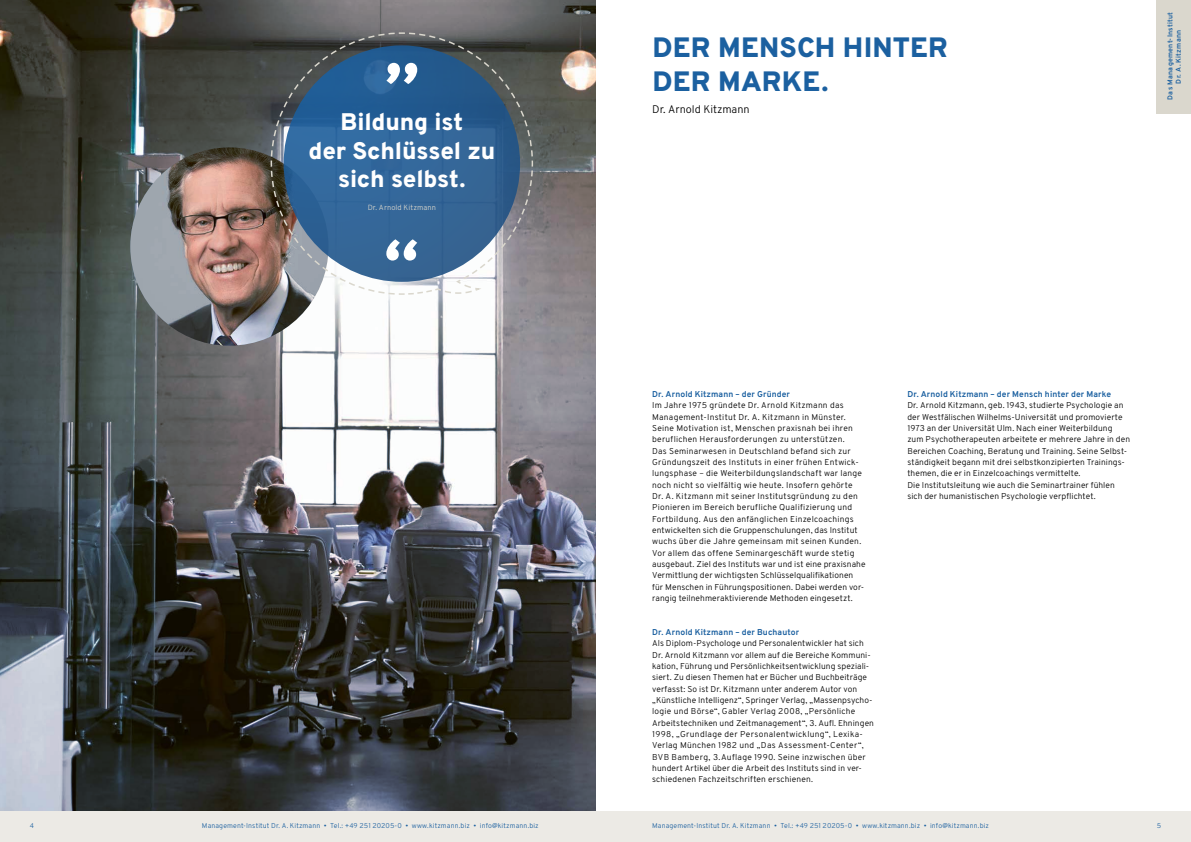
<style>
.page{position:relative;width:1191px;height:842px;background:#fff}
.page>*{position:absolute;margin:0;border:0;box-sizing:border-box;transform-origin:0 0}
.t1{font:800 28px/34px "Overpass";letter-spacing:.005em;color:#1b60a0}
.t2{font:800 24px/28.3px "Overpass";letter-spacing:-.01em;color:#fff;text-align:center}
.t3{font:300 11px "Overpass";letter-spacing:-.005em;color:#000}
.t4{font:300 8.5px/11.3px "Overpass";letter-spacing:.01em;color:#000}
.t5{font:700 8.5px "Overpass";letter-spacing:.015em;color:#1b60a0}
.t6{font:300 7.5px "Overpass";letter-spacing:.015em;color:#dad7cd}
.t7{font:300 7px "Overpass";letter-spacing:.015em;color:#1b60a0}
.t8{font:700 7px/8.5px "Overpass";letter-spacing:.04em;color:#1b60a0;text-align:center}
</style>
<div class="page">
<svg style="left:0;top:0;width:595px;height:811px;background:#5d5e5f"></svg>
<div style="left:0;top:811px;width:1191px;height:31px;background:#eceae5"></div>
<img style="left:130px;top:147px;width:198px;height:199px;border-radius:50%">
<svg style="left:270px;top:160px;width:264px;height:136px;background:#6883a0"></svg>
<svg style="left:270px;top:32px;width:264px;height:128px;background:#3a5d7d"></svg>
<svg style="left:270px;top:167px;width:163px;height:129px;background:#5e7d9d"></svg>
<div style="left:1157px;top:0;width:34px;height:113px;background:#dad7cd"></div>
<h2 class="t2" style="left:308px;top:108px;width:188px">Bildung ist<br>der Schlüssel zu sich selbst.</h2>
<p class="t6" style="left:368px;top:202px;width:70px">Dr. Arnold Kitzmann</p>
<h1 class="t1" style="left:652px;top:30px;width:297px">DER MENSCH HINTER<br>DER MARKE.</h1>
<p class="t3" style="left:652px;top:102px;width:99px">Dr. Arnold Kitzmann</p>
<p class="t8" style="left:1165px;top:100px;width:89px;rotate:-90deg">Das Management-Institut<br>Dr. A. Kitzmann</p>
<p class="t5" style="left:652px;top:388px;width:139px">Dr. Arnold Kitzmann – der Gründer</p>
<p class="t4" style="left:652px;top:400px;width:215px">Im Jahre 1975 gründete Dr. Arnold Kitzmann das Management-Institut Dr. A. Kitzmann in Münster.<br>Seine Motivation ist, Menschen praxisnah bei ihren beruflichen Herausforderungen zu unterstützen.<br>Das Seminarwesen in Deutschland befand sich zur Gründungszeit des Instituts in einer frühen Entwick&shy;lungsphase – die Weiterbildungslandschaft war lange noch nicht so vielfältig wie heute. Insofern gehörte Dr. A. Kitzmann mit seiner Institutsgründung zu den Pionieren im Bereich berufliche Qualifizierung und Fortbildung. Aus den anfänglichen Einzelcoachings entwickelten sich die Gruppenschulungen, das Institut wuchs über die Jahre gemeinsam mit seinen Kunden.<br>Vor allem das offene Seminargeschäft wurde stetig ausgebaut. Ziel des Instituts war und ist eine praxisnahe Vermittlung der wichtigsten Schlüsselqualifikationen für Menschen in Führungspositionen. Dabei werden vor&shy;rangig teilnehmeraktivierende Methoden eingesetzt.</p>
<p class="t5" style="left:652px;top:626px;width:148px">Dr. Arnold Kitzmann – der Buchautor</p>
<p class="t4" style="left:652px;top:638px;width:223px">Als Diplom-Psychologe und Personalentwickler hat sich Dr. Arnold Kitzmann vor allem auf die Bereiche Kommuni&shy;kation, Führung und Persönlichkeitsentwicklung speziali&shy;siert. Zu diesen Themen hat er Bücher und Buchbeiträge verfasst: So ist Dr. Kitzmann unter anderem Autor von „Künstliche Intelligenz“, Springer Verlag, „Massenpsycho&shy;logie und Börse“, Gabler Verlag 2008, „Persönliche Arbeitstechniken und Zeitmanagement“, 3. Aufl. Ehningen 1998, „Grundlage der Personalentwicklung“, Lexika-Verlag München 1982 und „Das Assessment-Center“, BVB Bamberg, 3.Auflage 1990. Seine inzwischen über hundert Artikel über die Arbeit des Instituts sind in ver&shy;schiedenen Fachzeitschriften erschienen.</p>
<p class="t5" style="left:907px;top:388px;width:205px">Dr. Arnold Kitzmann – der Mensch hinter der Marke</p>
<p class="t4" style="left:907px;top:400px;width:224px">Dr. Arnold Kitzmann, geb. 1943, studierte Psychologie an der Westfälischen Wilhelms-Universität und promovierte 1973 an der Universität Ulm. Nach einer Weiterbildung zum Psychotherapeuten arbeitete er mehrere Jahre in den Bereichen Coaching, Beratung und Training. Seine Selbst&shy;ständigkeit begann mit drei selbstkonzipierten Trainings&shy;themen, die er in Einzelcoachings vermittelte.<br>Die Institutsleitung wie auch die Seminartrainer fühlen sich der humanistischen Psychologie verpflichtet.</p>
<p class="t7" style="left:30px;top:820px;width:6px">4</p>
<p class="t7" style="left:202px;top:820px;width:338px">Management-Institut Dr. A. Kitzmann • Tel.: +49 251 20205-0 • www.kitzmann.biz • info@kitzmann.biz</p>
<p class="t7" style="left:652px;top:820px;width:338px">Management-Institut Dr. A. Kitzmann • Tel.: +49 251 20205-0 • www.kitzmann.biz • info@kitzmann.biz</p>
<p class="t7" style="left:1157px;top:820px;width:6px">5</p>
</div>
